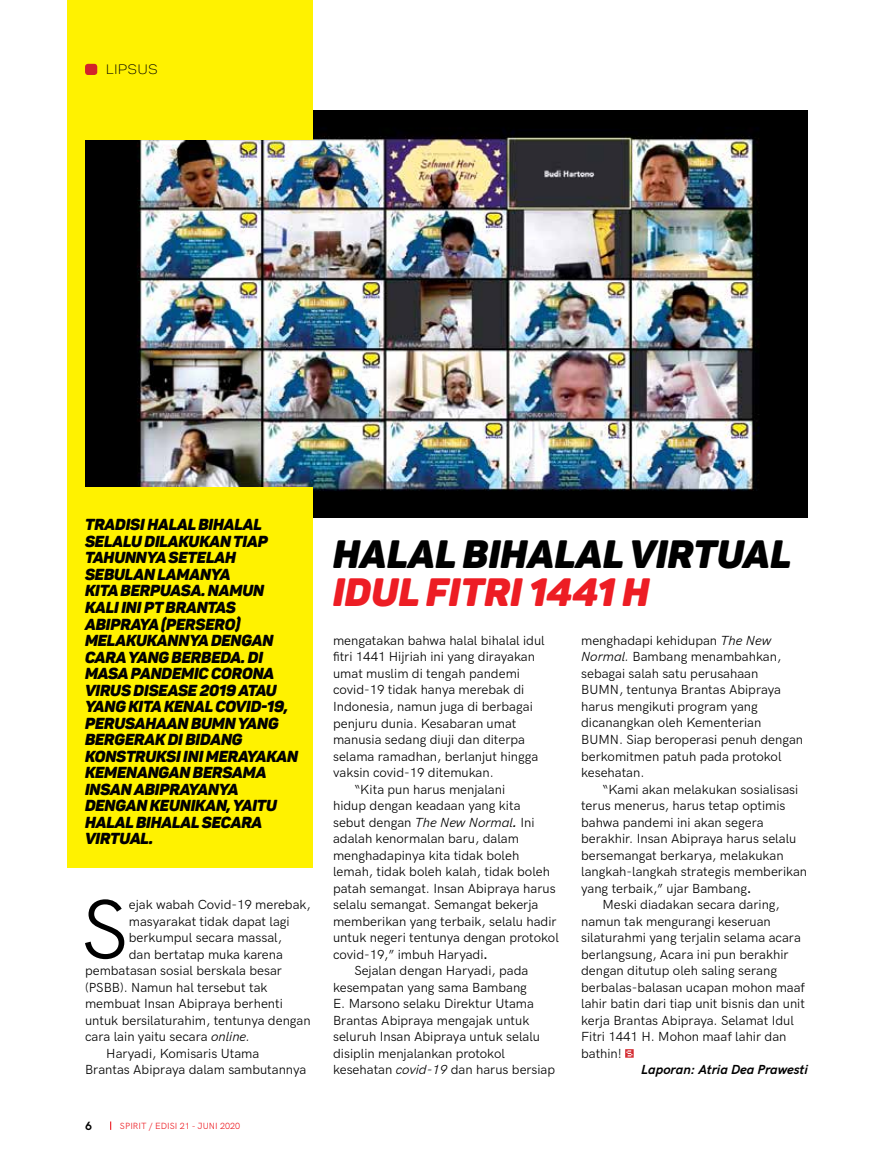
<style>
.page{position:relative;width:893px;height:1170px;background:#fff}
.page>*{position:absolute;margin:0;border:0;box-sizing:border-box;transform-origin:0 0}
.t1{font:84.9px "HK Grotesk";color:#000}
.t2{font:italic 900 39px "Panton Demo";color:#000}
.t3{font:italic 900 39px "Panton Demo";color:#ed1d24}
.t4{font:italic 900 15.75px/16.5px "Panton Demo";letter-spacing:-.015em;color:#000}
.t5{font:300 13.5px "Panton Demo";letter-spacing:.01em;color:#000;scale:1.1 1}
.t6{font:13.2px/16.5px "HK Grotesk";color:#000}
.t7{font:italic 700 13.2px "HK Grotesk";color:#000}
.t8{font:700 12px "HK Grotesk";color:#000}
.t9{font:9px "HK Grotesk";letter-spacing:.005em;color:#ed1d24}
.s1{font-style:italic}
.s2{font-weight:700}
.s3{font-weight:700;font-style:italic}
</style>
<div class="page">
<svg style="left:625px;top:1049px;width:9px;height:8px"></svg>
<div style="left:67px;top:0;width:246px;height:737px;background:#fff200"></div>
<img style="left:85px;top:111px;width:722px;height:406px">
<div style="left:67px;top:487px;width:246px;height:380px;background:#fff200"></div>
<div style="left:67px;top:0;width:246px;height:139px;background:#fff200"></div>
<div style="left:85px;top:64px;width:12px;height:11px;background:#d2232a;border-radius:3px"></div>
<p class="t5" style="left:106px;top:61px;width:49px">LIPSUS</p>
<p class="t4" style="left:85px;top:516px;width:205px">TRADISI HALAL BIHALAL<br>SELALU DILAKUKAN TIAP<br>TAHUNNYA SETELAH<br>SEBULAN LAMANYA<br>KITA BERPUASA. NAMUN<br>KALI INI PT BRANTAS<br>ABIPRAYA (PERSERO)<br>MELAKUKANNYA DENGAN<br>CARA YANG BERBEDA. DI<br>MASA PANDEMIC CORONA<br>VIRUS DISEASE 2019 ATAU<br>YANG KITA KENAL COVID-19,<br>PERUSAHAAN BUMN</p>
<p class="t4" style="left:85px;top:714px;width:215px;text-indent:153px">YANG<br>BERGERAK DI BIDANG<br>KONSTRUKSI INI MERAYAKAN<br>KEMENANGAN BERSAMA<br>INSAN ABIPRAYANYA<br>DENGAN KEUNIKAN, YAITU<br>HALAL BIHALAL SECARA<br>VIRTUAL.</p>
<h1 class="t1" style="left:81px;top:865px;width:49px">S</h1>
<p class="t6" style="left:129px;top:895px;width:184px">ejak wabah Covid-19 merebak,</p>
<p class="t6" style="left:129px;top:911px;width:162px">masyarakat tidak dapat lagi</p>
<p class="t6" style="left:129px;top:928px;width:155px">berkumpul secara massal,</p>
<p class="t6" style="left:129px;top:944px;width:156px">dan bertatap muka karena</p>
<p class="t6" style="left:85px;top:961px;width:198px">pembatasan sosial berskala besar</p>
<p class="t6" style="left:85px;top:977px;width:184px">(PSBB). Namun hal tersebut tak</p>
<p class="t6" style="left:85px;top:994px;width:199px">membuat Insan Abipraya berhenti</p>
<p class="t6" style="left:85px;top:1010px;width:227px">untuk bersilaturahim, tentunya dengan</p>
<p class="t6" style="left:85px;top:1027px;width:167px">cara lain yaitu secara <span class="s1">online.</span></p>
<p class="t6" style="left:106px;top:1043px;width:155px">Haryadi, Komisaris Utama</p>
<p class="t6" style="left:85px;top:1060px;width:223px">Brantas Abipraya dalam sambutannya</p>
<p class="t8" style="left:85px;top:1116px;width:8px">6</p>
<p class="t9" style="left:120px;top:1118px;width:122px">Spirit / edisi 21 - Juni 2020</p>
<h2 class="t2" style="left:333px;top:529px;width:460px">HALAL BIHALAL VIRTUAL</h2>
<h2 class="t3" style="left:333px;top:566px;width:318px">IDUL FITRI 1441 H</h2>
<p class="t6" style="left:581px;top:631px;width:224px">menghadapi kehidupan <span class="s1">The New<br>Normal.</span> Bambang menambahkan, sebagai salah satu perusahaan<br>BUMN, tentunya Brantas Abipraya harus mengikuti program yang dicanangkan oleh Kementerian<br>BUMN. Siap beroperasi penuh dengan berkomitmen patuh pada protokol kesehatan.</p>
<p class="t6" style="left:602px;top:779px;width:197px">“Kami akan melakukan sosialisasi</p>
<p class="t6" style="left:581px;top:796px;width:206px">terus menerus, harus tetap optimis</p>
<p class="t6" style="left:581px;top:812px;width:184px">bahwa pandemi ini akan segera</p>
<p class="t6" style="left:581px;top:829px;width:217px">berakhir. Insan Abipraya harus selalu</p>
<p class="t6" style="left:581px;top:845px;width:204px">bersemangat berkarya, melakukan</p>
<p class="t6" style="left:581px;top:862px;width:228px">langkah-langkah strategis memberikan</p>
<p class="t6" style="left:581px;top:878px;width:172px">yang terbaik,” ujar Bambang<span class="s2">.</span></p>
<p class="t6" style="left:602px;top:895px;width:179px">Meski diadakan secara daring,</p>
<p class="t6" style="left:581px;top:911px;width:191px">namun tak mengurangi keseruan</p>
<p class="t6" style="left:581px;top:928px;width:221px">silaturahmi yang terjalin selama acara</p>
<p class="t6" style="left:581px;top:944px;width:209px">berlangsung, Acara ini pun berakhir</p>
<p class="t6" style="left:581px;top:961px;width:197px">dengan ditutup oleh saling serang</p>
<p class="t6" style="left:581px;top:977px;width:225px">berbalas-balasan ucapan mohon maaf</p>
<p class="t6" style="left:581px;top:994px;width:225px">lahir batin dari tiap unit bisnis dan unit</p>
<p class="t6" style="left:581px;top:1010px;width:214px">kerja Brantas Abipraya. Selamat Idul</p>
<p class="t6" style="left:581px;top:1027px;width:207px">Fitri 1441 H. Mohon maaf lahir dan</p>
<p class="t6" style="left:581px;top:1043px;width:42px">bathin!</p>
<p class="t7" style="left:641px;top:1059px;width:168px">Laporan: Atria Dea Prawesti</p>
<p class="t6" style="left:333px;top:631px;width:213px">mengatakan bahwa halal bihalal idul</p>
<p class="t6" style="left:333px;top:647px;width:203px">fitri 1441 Hijriah ini yang dirayakan</p>
<p class="t6" style="left:333px;top:664px;width:188px">umat muslim di tengah pandemi</p>
<p class="t6" style="left:333px;top:680px;width:193px">covid-19 tidak hanya merebak di</p>
<p class="t6" style="left:333px;top:697px;width:201px">Indonesia, namun juga di berbagai</p>
<p class="t6" style="left:333px;top:713px;width:185px">penjuru dunia. Kesabaran umat</p>
<p class="t6" style="left:333px;top:730px;width:194px">manusia sedang diuji dan diterpa</p>
<p class="t6" style="left:333px;top:746px;width:207px">selama ramadhan, berlanjut hingga</p>
<p class="t6" style="left:333px;top:763px;width:162px">vaksin covid-19 ditemukan.</p>
<p class="t6" style="left:354px;top:779px;width:152px">“Kita pun harus menjalani</p>
<p class="t6" style="left:333px;top:796px;width:189px">hidup dengan keadaan yang kita</p>
<p class="t6" style="left:333px;top:812px;width:203px">sebut dengan <span class="s1">The New Normal</span><span class="s3">.</span> Ini</p>
<p class="t6" style="left:333px;top:829px;width:187px">adalah kenormalan baru, dalam</p>
<p class="t6" style="left:333px;top:845px;width:188px">menghadapinya kita tidak boleh</p>
<p class="t6" style="left:333px;top:862px;width:219px">lemah, tidak boleh kalah, tidak boleh</p>
<p class="t6" style="left:333px;top:878px;width:224px">patah semangat. Insan Abipraya harus</p>
<p class="t6" style="left:333px;top:895px;width:207px">selalu semangat. Semangat bekerja</p>
<p class="t6" style="left:333px;top:911px;width:225px">memberikan yang terbaik, selalu hadir</p>
<p class="t6" style="left:333px;top:928px;width:227px">untuk negeri tentunya dengan protokol</p>
<p class="t6" style="left:333px;top:944px;width:156px">covid-19,” imbuh Haryadi<span class="s2">.</span></p>
<p class="t6" style="left:354px;top:961px;width:176px">Sejalan dengan Haryadi, pada</p>
<p class="t6" style="left:333px;top:977px;width:195px">kesempatan yang sama Bambang</p>
<p class="t6" style="left:333px;top:994px;width:202px">E. Marsono selaku Direktur Utama</p>
<p class="t6" style="left:333px;top:1010px;width:198px">Brantas Abipraya mengajak untuk</p>
<p class="t6" style="left:333px;top:1027px;width:209px">seluruh Insan Abipraya untuk selalu</p>
<p class="t6" style="left:333px;top:1043px;width:173px">disiplin menjalankan protokol</p>
<p class="t6" style="left:333px;top:1060px;width:224px">kesehatan <span class="s1">covid-19</span> dan harus bersiap</p>
</div>
